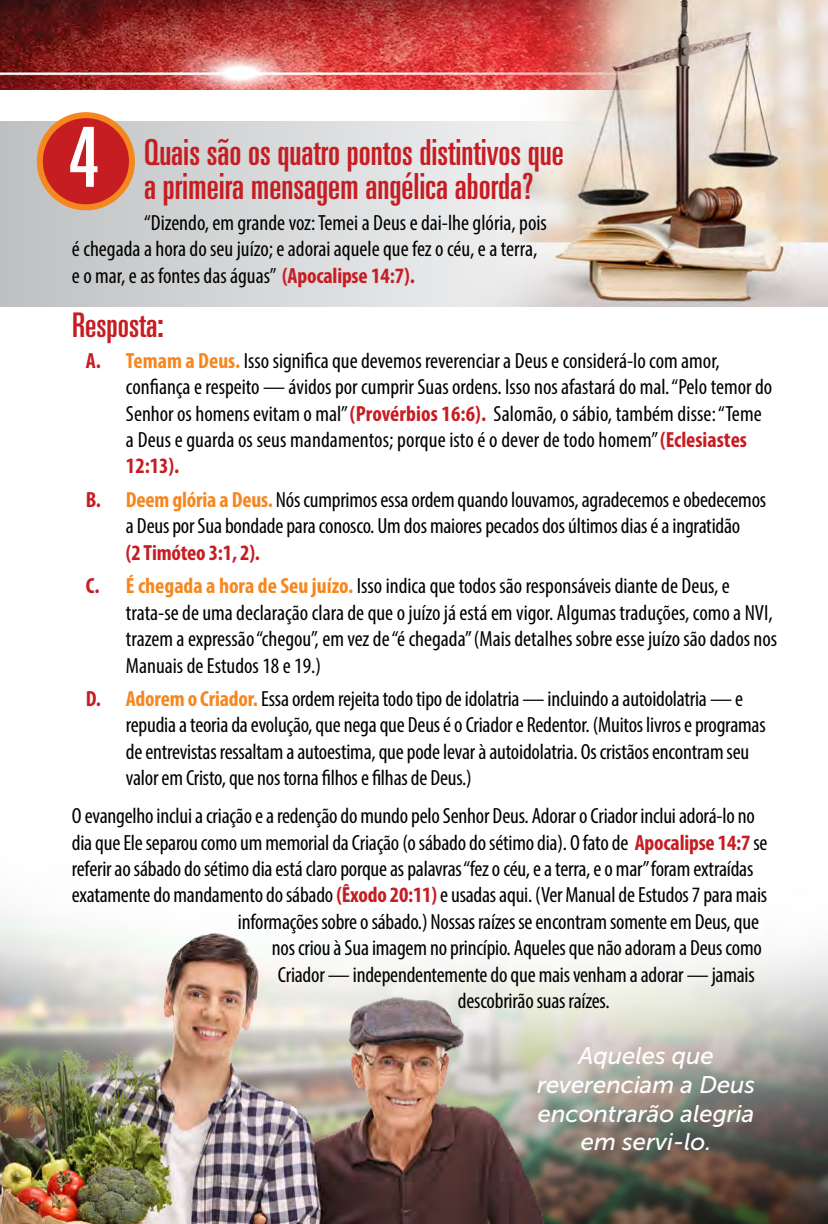
<style>
.page{position:relative;width:828px;height:1224px;background:#fff}
.page>*{position:absolute;margin:0;border:0;box-sizing:border-box;transform-origin:0 0}
.t1{font:ultra-condensed 83px "Univers";color:#fff}
.t2{font:ultra-condensed 36px/34px "Univers";color:#c61d23}
.t3{font:ultra-condensed 34px "Univers";color:#c61d23}
.t4{font:italic 24px/28.8px "Museo Sans 500";color:#fff;text-align:center}
.t5{font:condensed 22px/26.4px "Myriad Pro";letter-spacing:-.01em;color:#000}
.s1{font-weight:700;color:#c61d23}
.s2{font-weight:700;color:#f6871f}
</style>
<div class="page">
<img style="left:0;top:912px;width:828px;height:312px">
<img style="left:0;top:0;width:350px;height:90px">
<svg style="left:0;top:121px;width:350px;height:186px;background:#cfd0d0"></svg>
<div style="left:40px;top:115px;width:92px;height:92px;background:#c61d23;border-radius:50%"></div>
<div style="left:37px;top:112px;width:98px;height:98px;border:6px solid #f6871f;border-radius:50%"></div>
<img style="left:0;top:926px;width:581px;height:298px">
<img style="left:350px;top:0;width:478px;height:307px">
<h1 class="t1" style="left:68px;top:110px;width:32px">4</h1>
<h2 class="t2" style="left:144px;top:135px;width:421px">Quais são os quatro pontos distintivos que a primeira mensagem angélica aborda?</h2>
<p class="t5" style="left:72px;top:209px;width:476px;text-indent:72px">“Dizendo, em grande voz: Temei a Deus e dai-lhe glória, pois é chegada a hora do seu juízo; e adorai aquele que fez o céu, e a terra, e o mar, e as fontes das águas” <span class="s1">(Apocalipse 14:7).</span></p>
<h3 class="t3" style="left:72px;top:306px;width:93px">Resposta:</h3>
<p class="t5" style="left:126px;top:347px;width:648px;text-indent:-40px"><span class="s1">A.</span> <span class="s2">Temam a Deus.</span> Isso significa que devemos reverenciar a Deus e considerá-lo com amor, confiança e respeito — ávidos por cumprir Suas ordens. Isso nos afastará do mal. “Pelo temor do Senhor os homens evitam o mal” <span class="s1">(Provérbios 16:6).</span> Salomão, o sábio, também disse: “Teme a Deus e guarda os seus mandamentos; porque isto é o dever de todo homem” <span class="s1">(Eclesiastes 12:13).</span></p>
<p class="t5" style="left:126px;top:486px;width:642px;text-indent:-40px"><span class="s1">B.</span> <span class="s2">Deem glória a Deus.</span> Nós cumprimos essa ordem quando louvamos, agradecemos e obedecemos a Deus por Sua bondade para conosco. Um dos maiores pecados dos últimos dias é a ingratidão</p>
<p class="t5" style="left:86px;top:535px;width:645px;line-height:33.6px;text-indent:40px"><span class="s1">(2 Timóteo 3:1, 2).<br>C.</span> <span class="s2">É chegada a hora de Seu juízo.</span> Isso indica que todos são responsáveis diante de Deus, e</p>
<p class="t5" style="left:126px;top:599px;width:653px">trata-se de uma declaração clara de que o juízo já está em vigor. Algumas traduções, como a NVI, trazem a expressão “chegou”, em vez de “é chegada” (Mais detalhes sobre esse juízo são dados nos<br>Manuais de Estudos 18 e 19.)</p>
<p class="t5" style="left:126px;top:685px;width:641px;text-indent:-40px"><span class="s1">D.</span> <span class="s2">Adorem o Criador.</span> Essa ordem rejeita todo tipo de idolatria — incluindo a autoidolatria — e repudia a teoria da evolução, que nega que Deus é o Criador e Redentor. (Muitos livros e programas de entrevistas ressaltam a autoestima, que pode levar à autoidolatria. Os cristãos encontram seu valor em Cristo, que nos torna filhos e filhas de Deus.)</p>
<p class="t5" style="left:72px;top:802px;width:685px">O evangelho inclui a criação e a redenção do mundo pelo Senhor Deus. Adorar o Criador inclui adorá-lo no</p>
<p class="t5" style="left:72px;top:829px;width:697px">dia que Ele separou como um memorial da Criação (o sábado do sétimo dia). O fato de <span class="s1">Apocalipse 14:7</span> se</p>
<p class="t5" style="left:72px;top:855px;width:683px">referir ao sábado do sétimo dia está claro porque as palavras “fez o céu, e a terra, e o mar” foram extraídas</p>
<p class="t5" style="left:72px;top:882px;width:697px">exatamente do mandamento do sábado <span class="s1">(Êxodo 20:11)</span> e usadas aqui. (Ver Manual de Estudos 7 para mais</p>
<p class="t5" style="left:238px;top:908px;width:523px">informações sobre o sábado.) Nossas raízes se encontram somente em Deus, que</p>
<p class="t5" style="left:272px;top:934px;width:491px">nos criou à Sua imagem no princípio. Aqueles que não adoram a Deus como</p>
<p class="t5" style="left:278px;top:961px;width:478px">Criador — independentemente do que mais venham a adorar — jamais</p>
<p class="t5" style="left:458px;top:987px;width:153px">descobrirão suas raízes.</p>
<p class="t4" style="left:537px;top:1041px;width:220px">Aqueles que reverenciam a Deus encontrarão alegria em servi-lo.</p>
</div>
